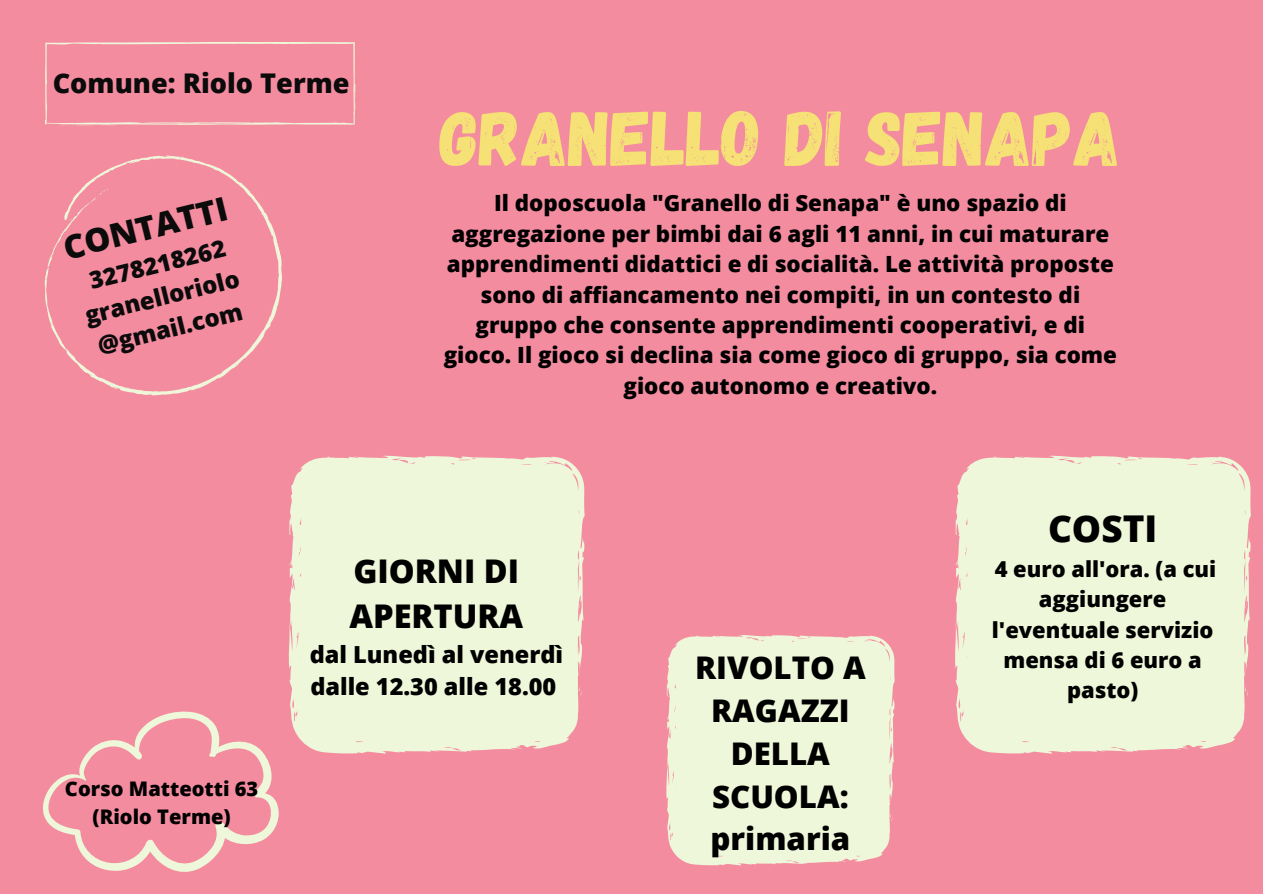
<style>
.page{position:relative;width:1263px;height:894px;background:#fff}
.page>*{position:absolute;margin:0;border:0;box-sizing:border-box;transform-origin:0 0}
.t1{font:77.85px "Gagalin";color:#f5e175}
.t2{font:800 36.9px "Open Sans";color:#000}
.t3{font:800 32.7px "Open Sans";color:#0b0b0b}
.t4{font:800 32.55px/45px "Open Sans";color:#000}
.t5{font:800 31.2px/42.8px "Open Sans";color:#000;text-align:center}
.t6{font:800 27.15px "Open Sans";color:#0b0b0b}
.t7{font:800 23.85px/32.7px "Open Sans";color:#0b0b0b;text-align:center}
.t8{font:800 23.55px/32.5px "Open Sans";color:#000}
.t9{font:800 22.35px/30.3px "Open Sans";color:#000;text-align:center}
.t10{font:800 21.9px/30.3px "Open Sans";color:#000;text-align:center}
.t11{font:800 20.1px "Open Sans";color:#000}
</style>
<div class="page">
<div style="left:0;top:0;width:1263px;height:893px;background:#f48ca0"></div>
<svg style="left:43px;top:711px;width:236px;height:161px"></svg>
<div style="left:289px;top:455px;width:296px;height:298px;background:#eef7d9"></div>
<div style="left:666px;top:635px;width:229px;height:230px;background:#eef7d9"></div>
<svg style="left:44px;top:155px;width:238px;height:241px"></svg>
<div style="left:955px;top:455px;width:296px;height:298px;background:#eef7d9"></div>
<svg style="left:45px;top:42px;width:310px;height:83px"></svg>
<p class="t6" style="left:53px;top:64px;width:298px">Comune: Riolo Terme</p>
<p class="t3" style="left:58px;top:226px;width:169px;rotate:-14deg">CONTATTI</p>
<p class="t7" style="left:73px;top:268px;width:160px;rotate:-14deg">3278218262 granelloriolo @gmail.com</p>
<p class="t1" style="left:440px;top:88px;width:682px">GRANELLO DI SENAPA</p>
<p class="t9" style="left:444px;top:187px;width:675px">Il doposcuola "Granello di Senapa" è uno spazio di aggregazione per bimbi dai 6 agli 11 anni, in cui maturare apprendimenti didattici e di socialità. Le attività proposte sono di affiancamento nei compiti, in un contesto di gruppo che consente apprendimenti cooperativi, e di gioco. Il gioco si declina sia come gioco di gruppo, sia come gioco autonomo e creativo.</p>
<p class="t11" style="left:65px;top:774px;width:195px">Corso Matteotti 63</p>
<p class="t11" style="left:93px;top:802px;width:140px">(Riolo Terme)</p>
<p class="t4" style="left:349px;top:547px;width:175px">GIORNI DI<br>APERTURA</p>
<p class="t8" style="left:310px;top:637px;width:255px">dal Lunedì al venerdì dalle 12.30 alle 18.00</p>
<p class="t5" style="left:695px;top:645px;width:172px">RIVOLTO A<br>RAGAZZI<br>DELLA<br>SCUOLA:</p>
<p class="t5" style="left:710px;top:816px;width:141px">primaria</p>
<p class="t2" style="left:1048px;top:502px;width:111px">COSTI</p>
<p class="t10" style="left:992px;top:553px;width:226px">4 euro all'ora. (a cui aggiungere l'eventuale servizio mensa di 6 euro a pasto)</p>
</div>
